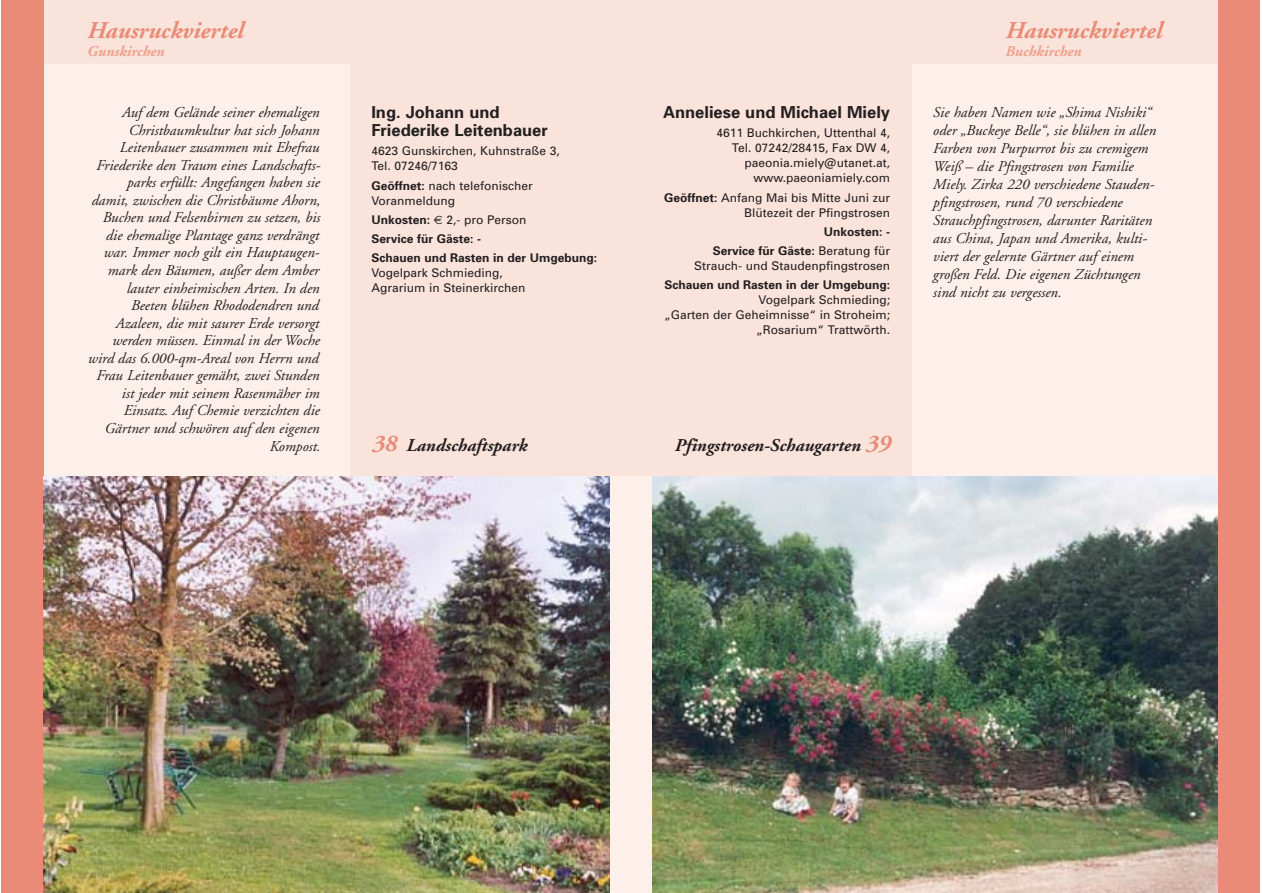
<style>
.page{position:relative;width:1263px;height:893px;background:#fff}
.page>*{position:absolute;margin:0;border:0;box-sizing:border-box;transform-origin:0 0}
.t1{font:italic 700 24px "Adobe Garamond";color:#e98b76}
.t2{font:italic 700 18px "Adobe Garamond";color:#231f20}
.t3{font:700 16.5px/18px "Univers";color:#231f20}
.t4{font:italic 15px/17.5px "Adobe Garamond";color:#231f20;text-align:right}
.t5{font:italic 700 15px "Adobe Garamond";color:#eda08c}
.t6{font:12px/15px "Univers";color:#231f20}
.t7{font:700 12px/19.2px "Univers";color:#231f20}
.s1{font-weight:700}
.s2{font-family:"Euro Sans";font-weight:400}
.s3{font-weight:400}
.s4{font-size:24px;color:#e98b76}
</style>
<div class="page">
<div style="left:1px;top:0;width:43px;height:892px;background:#e98b76"></div>
<div style="left:1218px;top:0;width:42px;height:892px;background:#e98b76"></div>
<div style="left:44px;top:0;width:1174px;height:892px;background:#fdf0ea"></div>
<div style="left:350px;top:0;width:561px;height:476px;background:#f9e3db"></div>
<div style="left:44px;top:0;width:1174px;height:64px;background:#f9e3db"></div>
<img style="left:44px;top:476px;width:565px;height:416px">
<img style="left:652px;top:476px;width:566px;height:416px">
<h1 class="t1" style="left:86px;top:21px;width:158px">Hausruckviertel</h1>
<p class="t5" style="left:86px;top:46px;width:79px">Gunskirchen</p>
<h1 class="t1" style="left:1005px;top:21px;width:158px">Hausruckviertel</h1>
<p class="t5" style="left:1005px;top:46px;width:78px">Buchkirchen</p>
<p class="t3" style="left:371px;top:105px;width:178px">Ing. Johann und<br>Friederike Leitenbauer</p>
<p class="t6" style="left:371px;top:145px;width:190px">4623 Gunskirchen, Kuhnstraße 3,<br>Tel. 07246/7163</p>
<p class="t6" style="left:371px;top:179px;width:163px"><span class="s1">Geöffnet:</span> nach telefonischer<br>Voranmeldung</p>
<p class="t7" style="left:371px;top:211px;width:227px">Unkosten: <span class="s2">€</span> <span class="s3">2,- pro Person<br></span>Service für Gäste: -<br>Schauen und Rasten in der Umgebung:</p>
<p class="t6" style="left:371px;top:267px;width:155px">Vogelpark Schmieding,<br>Agrarium in Steinerkirchen</p>
<p class="t3" style="left:663px;top:105px;width:228px">Anneliese und Michael Miely</p>
<p class="t6" style="left:716px;top:127px;width:175px;text-align:right">4611 Buchkirchen, Uttenthal 4,<br>Tel. 07242/28415, Fax DW 4, paeonia.miely@utanet.at, www.paeoniamiely.com</p>
<p class="t6" style="left:664px;top:191px;width:227px;text-align:right"><span class="s1">Geöffnet:</span> Anfang Mai bis Mitte Juni zur<br>Blütezeit der Pfingstrosen</p>
<p class="t7" style="left:713px;top:223px;width:179px;text-align:right">Unkosten: -<br>Service für Gäste: <span class="s3">Beratung für</span></p>
<p class="t6" style="left:694px;top:259px;width:197px">Strauch- und Staudenpfingstrosen</p>
<p class="t7" style="left:664px;top:276px;width:227px">Schauen und Rasten in der Umgebung:</p>
<p class="t6" style="left:664px;top:294px;width:228px;text-align:right">Vogelpark Schmieding;<br>„Garten der Geheimnisse“ in Stroheim; „Rosarium“ Trattwörth.</p>
<p class="t4" style="left:88px;top:105px;width:234px">Auf dem Gelände seiner ehemaligen Christbaumkultur hat sich Johann Leitenbauer zusammen mit Ehefrau Friederike den Traum eines Landschafts&shy;parks erfüllt: Angefangen haben sie damit, zwischen die Christbäume Ahorn, Buchen und Felsenbirnen zu setzen, bis die ehemalige Plantage ganz verdrängt war. Immer noch gilt ein Hauptaugen&shy;mark den Bäumen, außer dem Amber lauter einheimischen Arten. In den<br>Beeten blühen Rhododendren und Azaleen, die mit saurer Erde versorgt werden müssen. Einmal in der Woche wird das 6.000-qm-Areal von Herrn und Frau Leitenbauer gemäht, zwei Stunden ist jeder mit seinem Rasenmäher im Einsatz. Auf Chemie verzichten die Gärtner und schwören auf den eigenen Kompost.</p>
<p class="t4" style="left:933px;top:105px;width:224px;line-height:18px;text-align:left">Sie haben Namen wie „Shima Nishiki“ oder „Buckeye Belle“, sie blühen in allen Farben von Purpurrot bis zu cremigem Weiß – die Pfingstrosen von Familie Miely. Zirka 220 verschiedene Stauden&shy;pfingstrosen, rund 70 verschiedene Strauchpfingstrosen, darunter Raritäten aus China, Japan und Amerika, kulti&shy;viert der gelernte Gärtner auf einem großen Feld. Die eigenen Züchtungen sind nicht zu vergessen.</p>
<p class="t2" style="left:371px;top:438px;width:157px"><span class="s4">38</span> Landschaftspark</p>
<p class="t2" style="left:674px;top:438px;width:217px">Pfingstrosen-Schaugarten <span class="s4">39</span></p>
</div>
